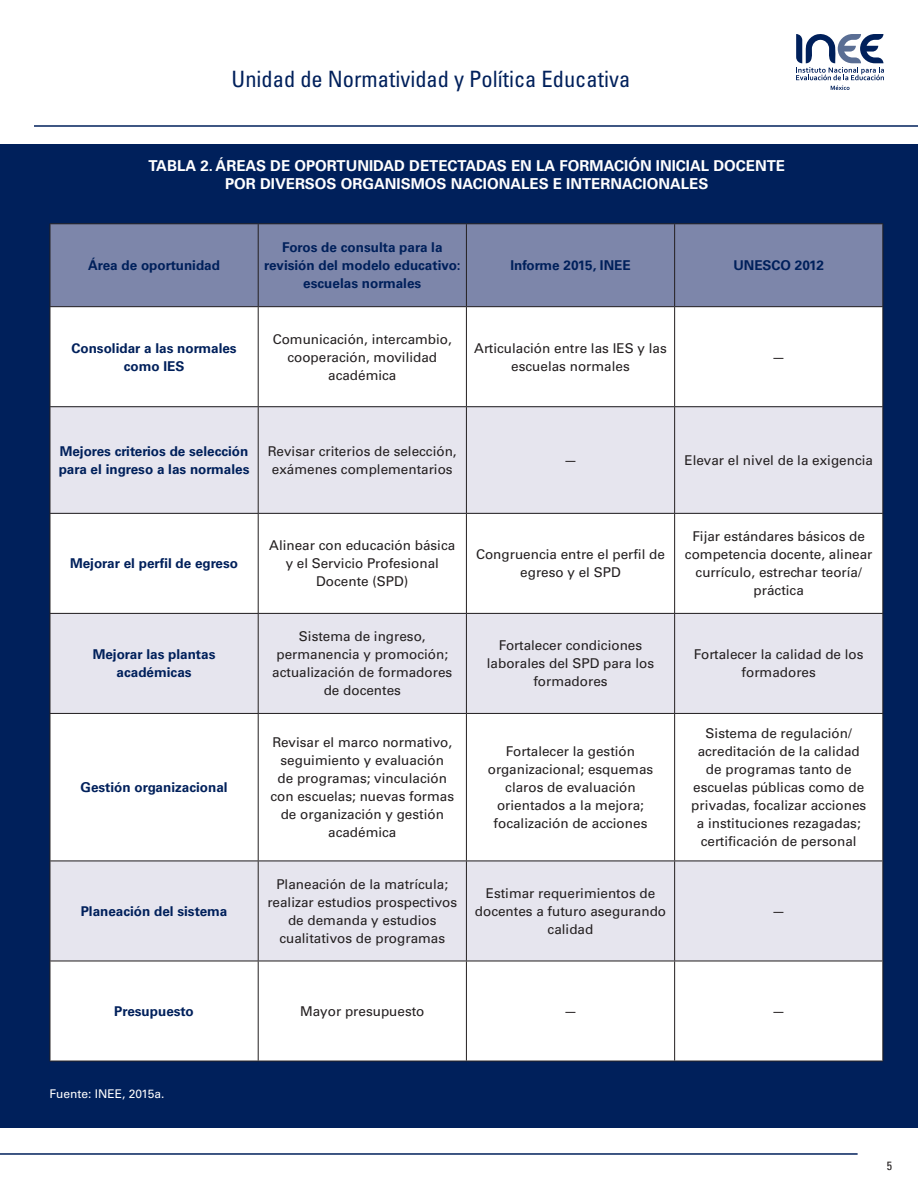
<style>
.page{position:relative;width:918px;height:1188px;background:#fff}
.page>*{position:absolute;margin:0;border:0;box-sizing:border-box;transform-origin:0 0}
.t1{font:condensed 22.5px "Univers LT Std";color:#00205b}
.Subtítulos_blancos{font:700 15px/18px "Univers LT Std";color:#fff;text-align:center}
.Texto_tablas_negro{font:13.5px/18px "Univers LT Std";color:#231f20;text-align:center}
.Texto_tablas_color{font:700 13.5px/18px "Univers LT Std";color:#00205b;text-align:center}
.Fuente{font:12px "Univers LT Std";color:#fff}
.t2{font:condensed 12px "Univers LT Std";color:#231f20}
.s1{font-style:inherit}
</style>
<div class="page">
<hr style="left:34px;top:125px;width:884px;height:2px;background:#00205b">
<hr style="left:0;top:1153px;width:858px;height:2px;background:#00205b">
<svg style="left:796px;top:34px;width:88px;height:56px"></svg>
<div style="left:1px;top:144px;width:917px;height:984px;background:#00205b"></div>
<div style="left:51px;top:224px;width:831px;height:82px;background:#7d86aa"></div>
<div style="left:51px;top:307px;width:831px;height:754px;background:#fff"></div>
<svg style="left:51px;top:407px;width:831px;height:554px;background:#f0eff4"></svg>
<hr style="left:50px;top:223px;width:208px;height:1px;background:#231f20">
<hr style="left:50px;top:224px;width:1px;height:82px;background:#231f20">
<hr style="left:258px;top:223px;width:208px;height:1px;background:#231f20">
<hr style="left:258px;top:224px;width:1px;height:82px;background:#231f20">
<hr style="left:466px;top:223px;width:209px;height:1px;background:#231f20">
<hr style="left:466px;top:224px;width:1px;height:82px;background:#231f20">
<hr style="left:675px;top:223px;width:208px;height:1px;background:#231f20">
<hr style="left:674px;top:224px;width:1px;height:82px;background:#231f20">
<hr style="left:882px;top:224px;width:1px;height:82px;background:#231f20">
<hr style="left:50px;top:306px;width:208px;height:1px;background:#231f20">
<hr style="left:258px;top:306px;width:208px;height:1px;background:#231f20">
<hr style="left:466px;top:306px;width:209px;height:1px;background:#231f20">
<hr style="left:675px;top:306px;width:208px;height:1px;background:#231f20">
<hr style="left:50px;top:307px;width:1px;height:99px;background:#231f20">
<hr style="left:258px;top:307px;width:1px;height:99px;background:#231f20">
<hr style="left:466px;top:307px;width:1px;height:99px;background:#231f20">
<hr style="left:674px;top:307px;width:1px;height:99px;background:#231f20">
<hr style="left:882px;top:307px;width:1px;height:99px;background:#231f20">
<hr style="left:50px;top:406px;width:208px;height:1px;background:#231f20">
<hr style="left:50px;top:407px;width:1px;height:106px;background:#231f20">
<hr style="left:258px;top:406px;width:208px;height:1px;background:#231f20">
<hr style="left:258px;top:407px;width:1px;height:106px;background:#231f20">
<hr style="left:466px;top:406px;width:209px;height:1px;background:#231f20">
<hr style="left:466px;top:407px;width:1px;height:106px;background:#231f20">
<hr style="left:675px;top:406px;width:208px;height:1px;background:#231f20">
<hr style="left:674px;top:407px;width:1px;height:106px;background:#231f20">
<hr style="left:882px;top:407px;width:1px;height:106px;background:#231f20">
<hr style="left:50px;top:513px;width:208px;height:1px;background:#231f20">
<hr style="left:50px;top:514px;width:1px;height:99px;background:#231f20">
<hr style="left:258px;top:513px;width:208px;height:1px;background:#231f20">
<hr style="left:258px;top:514px;width:1px;height:99px;background:#231f20">
<hr style="left:466px;top:513px;width:209px;height:1px;background:#231f20">
<hr style="left:466px;top:514px;width:1px;height:99px;background:#231f20">
<hr style="left:675px;top:513px;width:208px;height:1px;background:#231f20">
<hr style="left:674px;top:514px;width:1px;height:99px;background:#231f20">
<hr style="left:882px;top:514px;width:1px;height:99px;background:#231f20">
<hr style="left:50px;top:613px;width:208px;height:1px;background:#231f20">
<hr style="left:50px;top:614px;width:1px;height:99px;background:#231f20">
<hr style="left:258px;top:613px;width:208px;height:1px;background:#231f20">
<hr style="left:258px;top:614px;width:1px;height:99px;background:#231f20">
<hr style="left:466px;top:613px;width:209px;height:1px;background:#231f20">
<hr style="left:466px;top:614px;width:1px;height:99px;background:#231f20">
<hr style="left:675px;top:613px;width:208px;height:1px;background:#231f20">
<hr style="left:674px;top:614px;width:1px;height:99px;background:#231f20">
<hr style="left:882px;top:614px;width:1px;height:99px;background:#231f20">
<hr style="left:50px;top:713px;width:208px;height:1px;background:#231f20">
<hr style="left:50px;top:714px;width:1px;height:147px;background:#231f20">
<hr style="left:258px;top:713px;width:208px;height:1px;background:#231f20">
<hr style="left:258px;top:714px;width:1px;height:147px;background:#231f20">
<hr style="left:466px;top:713px;width:209px;height:1px;background:#231f20">
<hr style="left:466px;top:714px;width:1px;height:147px;background:#231f20">
<hr style="left:675px;top:713px;width:208px;height:1px;background:#231f20">
<hr style="left:674px;top:714px;width:1px;height:147px;background:#231f20">
<hr style="left:882px;top:714px;width:1px;height:147px;background:#231f20">
<hr style="left:50px;top:861px;width:208px;height:1px;background:#231f20">
<hr style="left:50px;top:861px;width:1px;height:100px;background:#231f20">
<hr style="left:258px;top:861px;width:208px;height:1px;background:#231f20">
<hr style="left:258px;top:861px;width:1px;height:100px;background:#231f20">
<hr style="left:466px;top:861px;width:209px;height:1px;background:#231f20">
<hr style="left:466px;top:861px;width:1px;height:100px;background:#231f20">
<hr style="left:675px;top:861px;width:208px;height:1px;background:#231f20">
<hr style="left:674px;top:861px;width:1px;height:100px;background:#231f20">
<hr style="left:882px;top:861px;width:1px;height:100px;background:#231f20">
<hr style="left:50px;top:961px;width:208px;height:1px;background:#231f20">
<hr style="left:50px;top:961px;width:1px;height:100px;background:#231f20">
<hr style="left:258px;top:961px;width:208px;height:1px;background:#231f20">
<hr style="left:258px;top:961px;width:1px;height:100px;background:#231f20">
<hr style="left:466px;top:961px;width:209px;height:1px;background:#231f20">
<hr style="left:466px;top:961px;width:1px;height:100px;background:#231f20">
<hr style="left:675px;top:961px;width:208px;height:1px;background:#231f20">
<hr style="left:674px;top:961px;width:1px;height:100px;background:#231f20">
<hr style="left:882px;top:961px;width:1px;height:100px;background:#231f20">
<hr style="left:50px;top:1061px;width:208px;height:1px;background:#231f20">
<hr style="left:258px;top:1061px;width:208px;height:1px;background:#231f20">
<hr style="left:466px;top:1061px;width:209px;height:1px;background:#231f20">
<hr style="left:675px;top:1061px;width:208px;height:1px;background:#231f20">
<h1 class="t1" style="left:232px;top:65px;width:400px">Unidad de Normatividad y Política Educativa</h1>
<p class="Subtítulos_blancos" style="left:148px;top:156px;width:638px">TABLA 2. ÁREAS DE OPORTUNIDAD DETECTADAS EN LA FORMACIÓN INICIAL DOCENTE<br>POR DIVERSOS ORGANISMOS NACIONALES E INTERNACIONALES</p>
<p class="Texto_tablas_color" style="left:88px;top:256px;width:133px">Área de oportunidad</p>
<p class="Texto_tablas_color" style="left:264px;top:238px;width:198px">Foros de consulta para la revisión del modelo educativo: escuelas normales</p>
<p class="Texto_tablas_color" style="left:510px;top:256px;width:122px">Informe 2015, INEE</p>
<p class="Texto_tablas_color" style="left:733px;top:256px;width:92px">UNESCO 2012</p>
<p class="Texto_tablas_color" style="left:71px;top:339px;width:167px">Consolidar a las normales como IES</p>
<p class="Texto_tablas_negro" style="left:273px;top:330px;width:181px">Comunicación, intercambio, cooperación, movilidad académica</p>
<p class="Texto_tablas_negro" style="left:474px;top:339px;width:194px">Articulación entre las IES y las escuelas normales</p>
<p class="Texto_tablas_negro" style="left:772px;top:348px;width:15px">—</p>
<p class="Texto_tablas_color" style="left:59px;top:442px;width:192px;text-align:left">Mejores criterios de selección para el ingreso a las normales</p>
<p class="Texto_tablas_negro" style="left:268px;top:442px;width:190px;text-align:left">Revisar criterios de selección, exámenes complementarios</p>
<p class="Texto_tablas_negro" style="left:564px;top:451px;width:15px">—</p>
<p class="Texto_tablas_negro" style="left:684px;top:451px;width:190px">Elevar el nivel de la exigencia</p>
<p class="Texto_tablas_color" style="left:70px;top:555px;width:170px">Mejorar el perfil de egreso</p>
<p class="Texto_tablas_color" style="left:93px;top:646px;width:124px">Mejorar las plantas académicas</p>
<p class="Texto_tablas_color" style="left:81px;top:778px;width:149px">Gestión organizacional</p>
<p class="Texto_tablas_color" style="left:81px;top:902px;width:148px">Planeación del sistema</p>
<p class="Texto_tablas_negro" style="left:269px;top:537px;width:188px">Alinear con educación básica y el Servicio Profesional<br>Docente (SPD)</p>
<p class="Texto_tablas_negro" style="left:476px;top:546px;width:191px">Congruencia entre el perfil de egreso y el SPD</p>
<p class="Texto_tablas_negro" style="left:685px;top:528px;width:189px">Fijar estándares básicos de competencia docente, alinear currículo, estrechar teoría/ práctica</p>
<p class="Texto_tablas_negro" style="left:272px;top:628px;width:182px">Sistema de ingreso, permanencia y promoción; actualización de formadores de docentes</p>
<p class="Texto_tablas_negro" style="left:487px;top:637px;width:169px">Fortalecer condiciones laborales del SPD para los formadores</p>
<p class="Texto_tablas_negro" style="left:694px;top:646px;width:171px">Fortalecer la calidad de los formadores</p>
<p class="Texto_tablas_negro" style="left:270px;top:733px;width:185px">Revisar el marco normativo, seguimiento y evaluación<br>de programas; vinculación con escuelas; nuevas formas de organización y gestión académica</p>
<p class="Texto_tablas_negro" style="left:488px;top:742px;width:167px">Fortalecer la gestión organizacional; esquemas claros de evaluación orientados a la mejora; focalización de acciones</p>
<p class="Texto_tablas_negro" style="left:267px;top:875px;width:191px">Planeación de la matrícula; realizar estudios prospectivos de demanda y estudios cualitativos de programas</p>
<p class="Texto_tablas_negro" style="left:475px;top:884px;width:193px">Estimar requerimientos de docentes a futuro asegurando calidad</p>
<p class="Texto_tablas_negro" style="left:691px;top:724px;width:177px">Sistema de regulación/ acreditación de la calidad de programas tanto de escuelas públicas como de privadas, focalizar acciones a instituciones rezagadas; certificación de personal</p>
<p class="Texto_tablas_negro" style="left:772px;top:902px;width:15px">—</p>
<p class="Texto_tablas_color" style="left:114px;top:1002px;width:81px">Presupuesto</p>
<p class="Texto_tablas_negro" style="left:300px;top:1002px;width:126px">Mayor presupuesto</p>
<p class="Texto_tablas_negro" style="left:564px;top:1002px;width:15px">—</p>
<p class="Texto_tablas_negro" style="left:772px;top:1002px;width:15px">—</p>
<p class="Fuente" style="left:50px;top:1087px;width:116px">Fuente: <span class="s1">INEE,</span> 2015a.</p>
<p class="t2" style="left:887px;top:1158px;width:7px">5</p>
</div>
